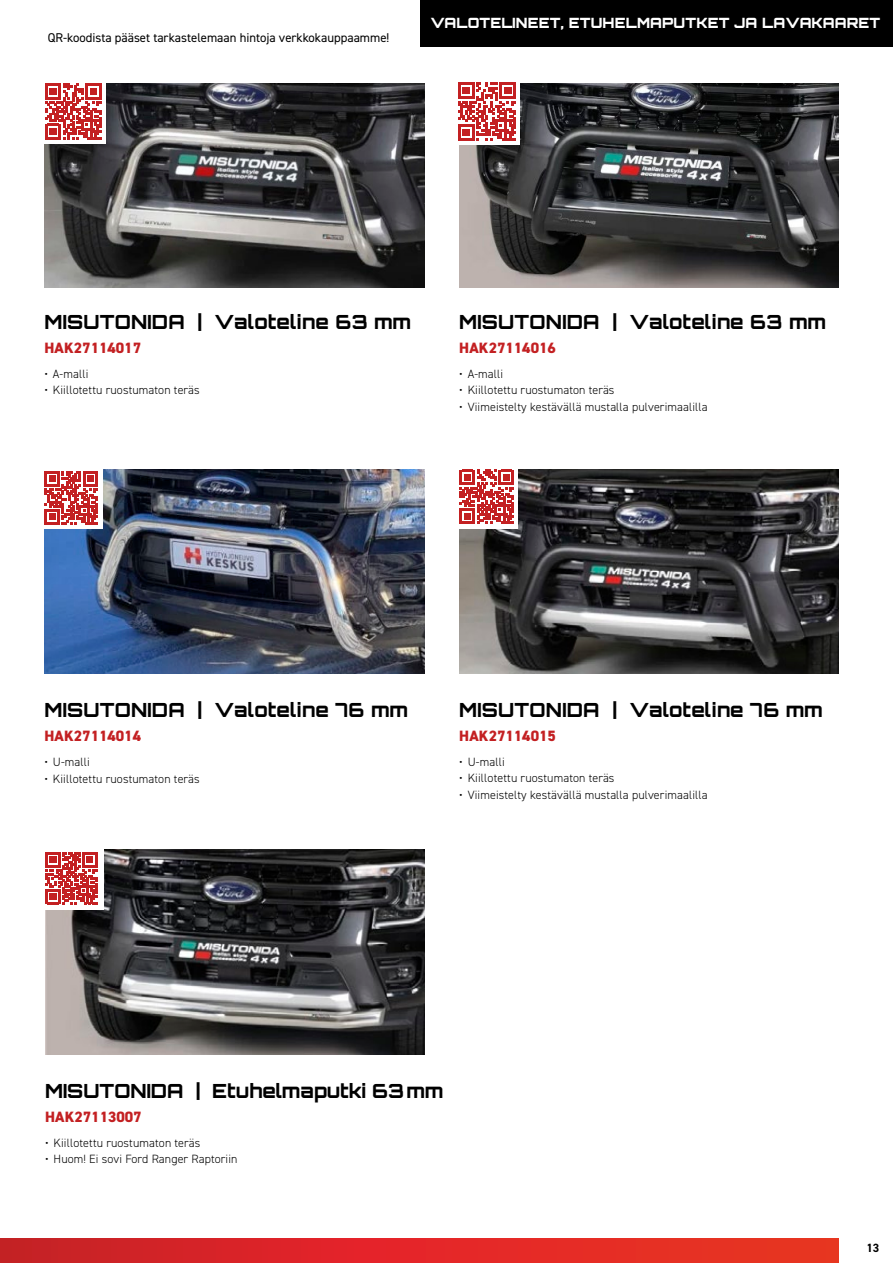
<style>
.page{position:relative;width:893px;height:1263px;background:#fff}
.page>*{position:absolute;margin:0;border:0;box-sizing:border-box;transform-origin:0 0}
.t1{font:19.5px "Orbitron";letter-spacing:.01em;color:#000}
.t2{font:800 15px "DIN2014";color:#c32022}
.t3{font:14.1px "Orbitron";letter-spacing:.01em;color:#fff}
.t4{font:12.75px "DIN2014";color:#000}
.t5{font:300 12px "DIN2014";letter-spacing:.01em;color:#000}
.t6{font:700 12px "DIN2014";color:#000}
</style>
<div class="page">
<hr style="left:0;top:717px;width:1px;height:546px;background:#000">
<img style="left:459px;top:469px;width:380px;height:204px">
<div style="left:456px;top:467px;width:62px;height:62px;background:#fff"></div>
<img style="left:44px;top:83px;width:380px;height:205px">
<svg style="left:44px;top:83px;width:61px;height:60px"></svg>
<img style="left:459px;top:83px;width:380px;height:205px">
<div style="left:457px;top:82px;width:62px;height:62px;background:#fff"></div>
<img style="left:44px;top:469px;width:380px;height:204px">
<img style="left:45px;top:850px;width:380px;height:204px">
<div style="left:40px;top:467px;width:62px;height:62px;background:#fff"></div>
<svg style="left:45px;top:850px;width:58px;height:59px"></svg>
<svg style="left:45px;top:84px;width:56px;height:55px"></svg>
<svg style="left:458px;top:82px;width:58px;height:58px"></svg>
<svg style="left:460px;top:470px;width:54px;height:54px"></svg>
<svg style="left:45px;top:471px;width:53px;height:53px"></svg>
<svg style="left:46px;top:853px;width:51px;height:51px"></svg>
<div style="left:421px;top:0;width:472px;height:46px;background:#000"></div>
<div style="left:0;top:1238px;width:839px;height:25px;background:linear-gradient(to right,#cd1e29,#ef3324)"></div>
<p class="t4" style="left:48px;top:29px;width:343px">QR-koodista pääset tarkastelemaan hintoja verkkokauppaamme!</p>
<p class="t3" style="left:430px;top:15px;width:451px">VALOTELINEET, ETUHELMAPUTKET JA LAVAKAARET</p>
<h1 class="t1" style="left:44px;top:309px;width:369px">MISUTONIDA | Valoteline 63 mm</h1>
<p class="t2" style="left:45px;top:337px;width:98px">HAK27114017</p>
<p class="t5" style="left:44px;top:366px;width:45px">• A-malli</p>
<p class="t5" style="left:44px;top:383px;width:157px">• Kiillotettu ruostumaton teräs</p>
<h1 class="t1" style="left:459px;top:309px;width:369px">MISUTONIDA | Valoteline 63 mm</h1>
<p class="t2" style="left:459px;top:337px;width:98px">HAK27114016</p>
<p class="t5" style="left:459px;top:366px;width:45px">• A-malli</p>
<p class="t5" style="left:459px;top:383px;width:157px">• Kiillotettu ruostumaton teräs</p>
<p class="t5" style="left:459px;top:399px;width:250px">• Viimeistelty kestävällä mustalla pulverimaalilla</p>
<h1 class="t1" style="left:44px;top:698px;width:365px">MISUTONIDA | Valoteline 76 mm</h1>
<p class="t2" style="left:45px;top:726px;width:98px">HAK27114014</p>
<p class="t5" style="left:44px;top:755px;width:47px">• U-malli</p>
<p class="t5" style="left:44px;top:771px;width:157px">• Kiillotettu ruostumaton teräs</p>
<h1 class="t1" style="left:459px;top:698px;width:365px">MISUTONIDA | Valoteline 76 mm</h1>
<p class="t2" style="left:459px;top:726px;width:98px">HAK27114015</p>
<p class="t5" style="left:459px;top:754px;width:47px">• U-malli</p>
<p class="t5" style="left:459px;top:771px;width:157px">• Kiillotettu ruostumaton teräs</p>
<p class="t5" style="left:459px;top:787px;width:250px">• Viimeistelty kestävällä mustalla pulverimaalilla</p>
<h1 class="t1" style="left:45px;top:1079px;width:400px">MISUTONIDA | Etuhelmaputki 63mm</h1>
<p class="t2" style="left:45px;top:1107px;width:98px">HAK27113007</p>
<p class="t5" style="left:45px;top:1135px;width:157px">• Kiillotettu ruostumaton teräs</p>
<p class="t5" style="left:45px;top:1152px;width:194px">• Huom! Ei sovi Ford Ranger Raptoriin</p>
<p class="t6" style="left:866px;top:1240px;width:14px">13</p>
</div>
